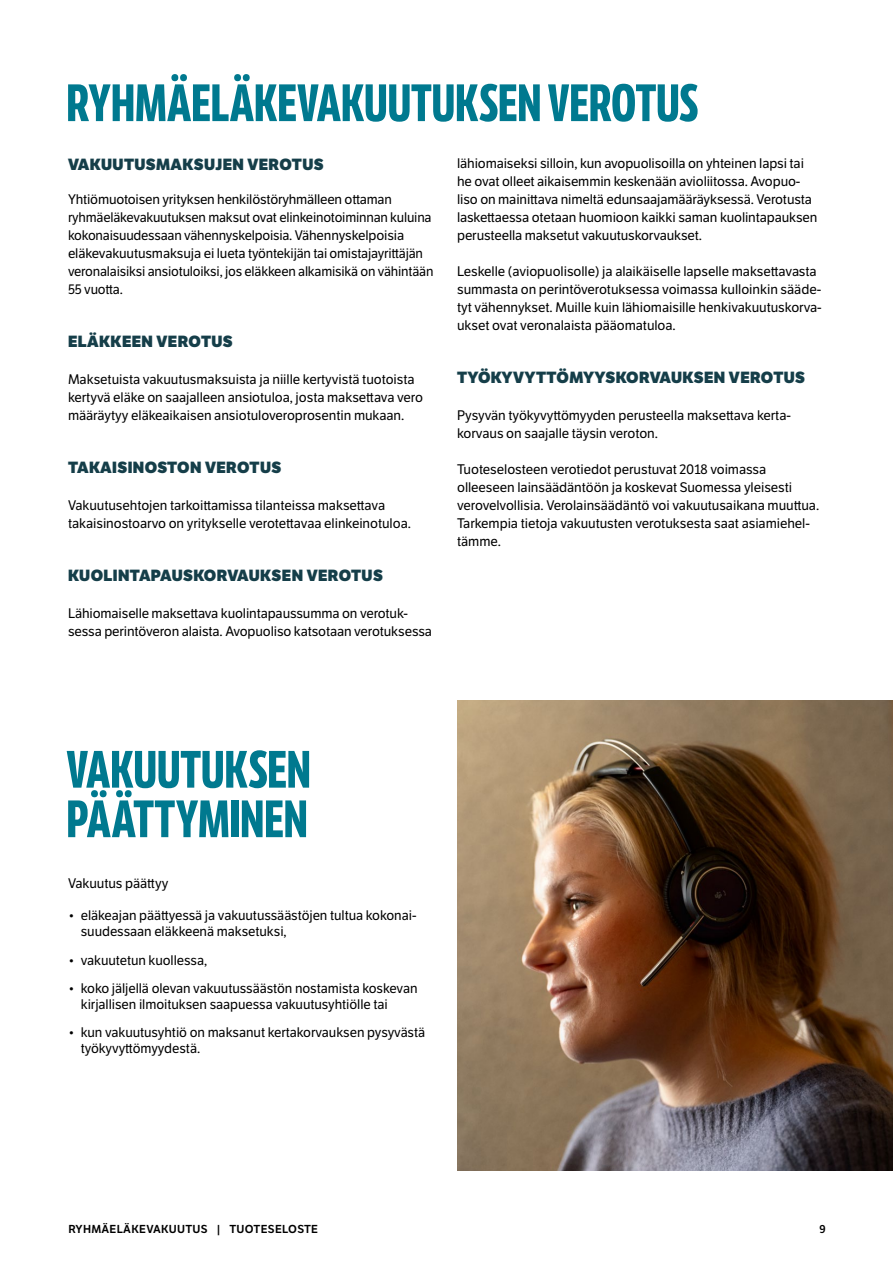
<style>
.page{position:relative;width:893px;height:1263px;background:#fff}
.page>*{position:absolute;margin:0;border:0;box-sizing:border-box;transform-origin:0 0}
.H2_-_Otsikko_M{font:700 51px/49.5px "LFT Etica Compressed";letter-spacing:-.005em;color:#00798f}
.H3_-_Väliotsikko__alaväli___yläväli{font:800 15.75px "LFT Etica";letter-spacing:.025em;color:#153e49}
.P_-_Leipäteksti_M__alaväli{font:13.5px/18px "LFT Etica";letter-spacing:-.01em;color:#000}
.t1{font:11.25px "LFT Etica SB";letter-spacing:.025em;color:#000}
</style>
<div class="page">
<img style="left:457px;top:700px;width:436px;height:470px">
<h2 class="H2_-_Otsikko_M" style="left:66px;top:79px;width:634px">RYHMÄELÄKEVAKUUTUKSEN VEROTUS</h2>
<p class="P_-_Leipäteksti_M__alaväli" style="left:457px;top:154px;width:362px">lähiomaiseksi silloin, kun avopuolisoilla on yhteinen lapsi tai he ovat olleet aikaisemmin keskenään avioliitossa. Avopuo&shy;liso on mainittava nimeltä edunsaajamääräyksessä. Verotusta laskettaessa otetaan huomioon kaikki saman kuolintapauksen perusteella maksetut vakuutuskorvaukset.</p>
<p class="P_-_Leipäteksti_M__alaväli" style="left:457px;top:262px;width:366px">Leskelle (aviopuolisolle) ja alaikäiselle lapselle maksettavasta summasta on perintöverotuksessa voimassa kulloinkin sääde&shy;tyt vähennykset. Muille kuin lähiomaisille henkivakuutuskorva&shy;ukset ovat veronalaista pääomatuloa.</p>
<h3 class="H3_-_Väliotsikko__alaväli___yläväli" style="left:457px;top:368px;width:350px">TYÖKYVYTTÖMYYSKORVAUKSEN VEROTUS</h3>
<p class="P_-_Leipäteksti_M__alaväli" style="left:457px;top:406px;width:334px">Pysyvän työkyvyttömyyden perusteella maksettava kerta&shy;korvaus on saajalle täysin veroton.</p>
<p class="P_-_Leipäteksti_M__alaväli" style="left:457px;top:460px;width:364px">Tuoteselosteen verotiedot perustuvat 2018 voimassa olleeseen lainsäädäntöön ja koskevat Suomessa yleisesti verovelvollisia. Verolainsäädäntö voi vakuutusaikana muuttua.<br>Tarkempia tietoja vakuutusten verotuksesta saat asiamiehel&shy;tämme.</p>
<h3 class="H3_-_Väliotsikko__alaväli___yläväli" style="left:68px;top:155px;width:257px">VAKUUTUSMAKSUJEN VEROTUS</h3>
<p class="P_-_Leipäteksti_M__alaväli" style="left:68px;top:190px;width:367px">Yhtiömuotoisen yrityksen henkilöstöryhmälleen ottaman ryhmäeläkevakuutuksen maksut ovat elinkeinotoiminnan kuluina kokonaisuudessaan vähennyskelpoisia. Vähennyskelpoisia eläkevakuutusmaksuja ei lueta työntekijän tai omistajayrittäjän veronalaisiksi ansiotuloiksi, jos eläkkeen alkamisikä on vähintään 55 vuotta.</p>
<h3 class="H3_-_Väliotsikko__alaväli___yläväli" style="left:68px;top:332px;width:166px">ELÄKKEEN VEROTUS</h3>
<p class="P_-_Leipäteksti_M__alaväli" style="left:68px;top:370px;width:357px">Maksetuista vakuutusmaksuista ja niille kertyvistä tuotoista kertyvä eläke on saajalleen ansiotuloa, josta maksettava vero määräytyy eläkeaikaisen ansiotuloveroprosentin mukaan.</p>
<h3 class="H3_-_Väliotsikko__alaväli___yläväli" style="left:68px;top:457px;width:215px">TAKAISINOSTON VEROTUS</h3>
<p class="P_-_Leipäteksti_M__alaväli" style="left:68px;top:496px;width:344px">Vakuutusehtojen tarkoittamissa tilanteissa maksettava takaisinostoarvo on yritykselle verotettavaa elinkeinotuloa.</p>
<h3 class="H3_-_Väliotsikko__alaväli___yläväli" style="left:68px;top:566px;width:316px">KUOLINTAPAUSKORVAUKSEN VEROTUS</h3>
<p class="P_-_Leipäteksti_M__alaväli" style="left:68px;top:604px;width:365px">Lähiomaiselle maksettava kuolintapaussumma on verotuk&shy;sessa perintöveron alaista. Avopuoliso katsotaan verotuksessa</p>
<h2 class="H2_-_Otsikko_M" style="left:66px;top:746px;width:246px">VAKUUTUKSEN<br>PÄÄTTYMINEN</h2>
<p class="P_-_Leipäteksti_M__alaväli" style="left:68px;top:874px;width:102px">Vakuutus päättyy</p>
<p class="P_-_Leipäteksti_M__alaväli" style="left:81px;top:908px;width:337px;line-height:15.8px;text-indent:-13px">• eläkeajan päättyessä ja vakuutussäästöjen tultua kokonai&shy;suudessaan eläkkeenä maksetuksi,</p>
<p class="P_-_Leipäteksti_M__alaväli" style="left:68px;top:951px;width:141px">• vakuutetun kuollessa,</p>
<p class="P_-_Leipäteksti_M__alaväli" style="left:81px;top:981px;width:338px;line-height:15.8px;text-indent:-13px">• koko jäljellä olevan vakuutussäästön nostamista koskevan kirjallisen ilmoituksen saapuessa vakuutusyhtiölle tai</p>
<p class="P_-_Leipäteksti_M__alaväli" style="left:81px;top:1025px;width:346px;line-height:15.8px;text-indent:-13px">• kun vakuutusyhtiö on maksanut kertakorvauksen pysyvästä työkyvyttömyydestä.</p>
<p class="t1" style="left:68px;top:1222px;width:251px">RYHMÄELÄKEVAKUUTUS | TUOTESELOSTE</p>
<p class="t1" style="left:819px;top:1222px;width:8px">9</p>
</div>
